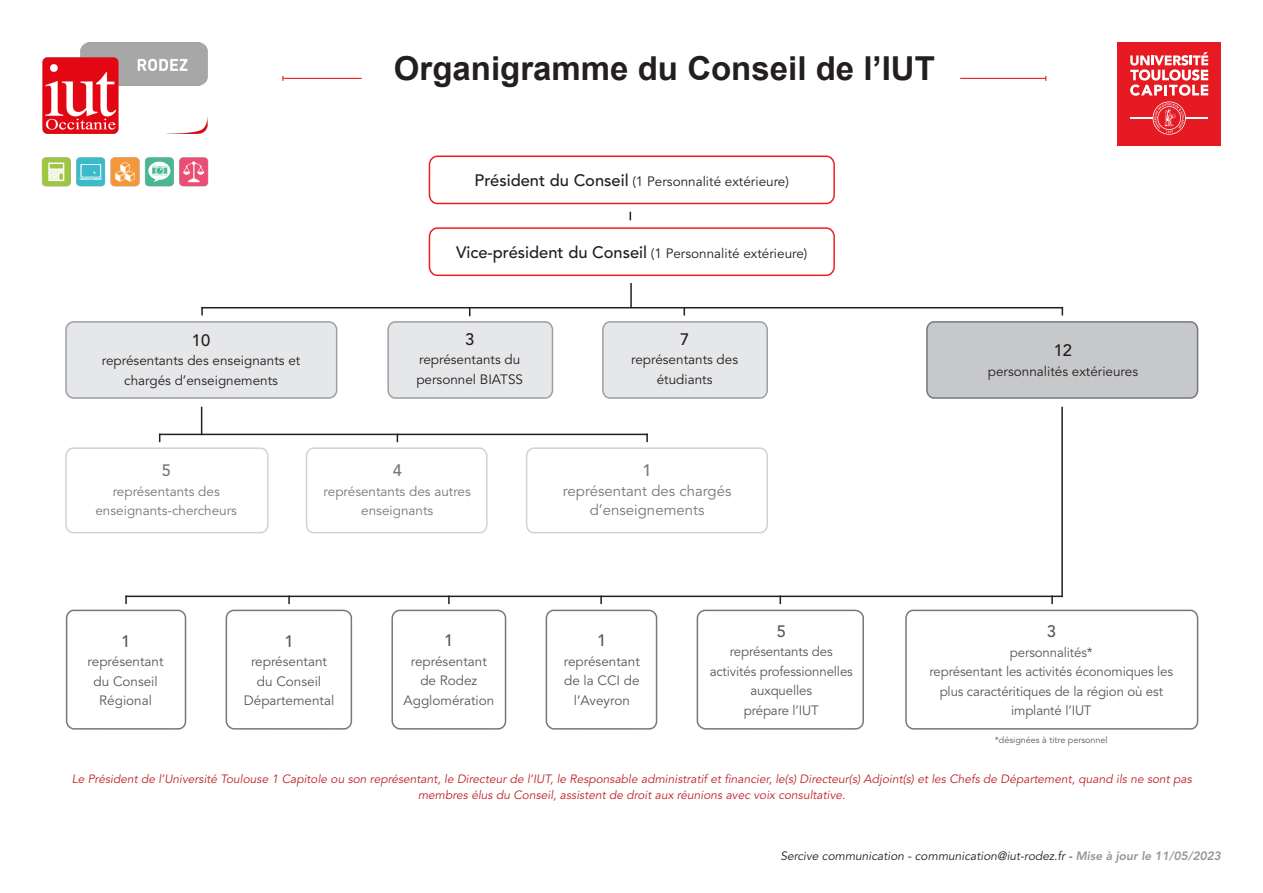
<style>
.page{position:relative;width:1263px;height:893px;background:#fff}
.page>*{position:absolute;margin:0;border:0;box-sizing:border-box;transform-origin:0 0}
.Titres_pages{font:700 33px "Arial";color:#231f20}
.Articles_Paragraphes{font:500 16.5px "Avenir LT Std";color:#231f20}
.Articles_Paragraphes-2{font:500 16.5px "Avenir LT Std";color:#57585a}
.Articles_Paragraphes-3{font:500 16.5px "Avenir LT Std";color:#76787b}
.Articles_Paragraphes-4{font:15px/19.5px "Avenir LT Std";color:#76787b;text-align:center}
.Articles_Paragraphes-5{font:13.5px/19.5px "Avenir LT Std";letter-spacing:-.01em;color:#57585a;text-align:center}
.Articles_Paragraphes-6{font:13.5px/19.5px "Avenir LT Std";color:#231f20}
.Articles_Paragraphes-7{font:13.5px/19.5px "Avenir LT Std";color:#76787b;text-align:center}
.Articles_Paragraphes-8{font:italic 12px/16.5px "Avenir LT Std";color:#be2428;text-align:center}
.Articles_Paragraphes-9{font:italic 12px "Avenir LT Std";color:#231f20}
.Articles_Paragraphes-10{font:9px "Avenir LT Std";color:#57585a}
.s1{font-weight:500;font-size:16.5px}
.s2{font-weight:800;color:#939598}
</style>
<div class="page">
<div style="left:429px;top:156px;width:406px;height:48px;background:#fff;border:2px solid #ee1d23;border-radius:8px"></div>
<div style="left:429px;top:227px;width:406px;height:49px;background:#fff;border:2px solid #ee1d23;border-radius:8px"></div>
<hr style="left:283px;top:78px;width:79px;height:1px;background:#ee1d23">
<hr style="left:960px;top:78px;width:86px;height:1px;background:#ee1d23">
<div style="left:1118px;top:43px;width:103px;height:103px;background:#e51a23"></div>
<svg style="left:1130px;top:52px;width:78px;height:83px"></svg>
<img style="left:41px;top:42px;width:168px;height:145px">
<div style="left:41px;top:138px;width:79px;height:9px;background:#fff"></div>
<div style="left:602px;top:321px;width:166px;height:78px;background:#e6e7e9;border:2px solid #9d9fa2;border-radius:7px"></div>
<div style="left:526px;top:447px;width:242px;height:86px;border:2px solid #d1d2d4;border-radius:7px"></div>
<div style="left:65px;top:447px;width:204px;height:86px;border:2px solid #d1d2d4;border-radius:7px"></div>
<div style="left:65px;top:321px;width:272px;height:78px;background:#e6e7e9;border:2px solid #9d9fa2;border-radius:8px"></div>
<div style="left:387px;top:321px;width:166px;height:78px;background:#e6e7e9;border:2px solid #9d9fa2;border-radius:7px"></div>
<div style="left:306px;top:447px;width:182px;height:86px;border:2px solid #d1d2d4;border-radius:7px"></div>
<div style="left:926px;top:321px;width:272px;height:78px;background:#c7c8ca;border:2px solid #76787b;border-radius:7px"></div>
<svg style="left:201px;top:407px;width:1px;height:27px"></svg>
<hr style="left:1061px;top:407px;width:2px;height:190px;background:#231f20">
<hr style="left:159px;top:434px;width:489px;height:1px;background:#231f20">
<svg style="left:646px;top:435px;width:2px;height:7px"></svg>
<svg style="left:201px;top:308px;width:2px;height:7px"></svg>
<svg style="left:683px;top:308px;width:2px;height:7px"></svg>
<svg style="left:1061px;top:308px;width:2px;height:7px"></svg>
<div style="left:66px;top:610px;width:120px;height:120px;border:2px solid #76787b;border-radius:8px"></div>
<div style="left:226px;top:610px;width:126px;height:120px;border:2px solid #76787b;border-radius:8px"></div>
<div style="left:391px;top:610px;width:115px;height:120px;border:2px solid #76787b;border-radius:8px"></div>
<div style="left:546px;top:610px;width:111px;height:120px;border:2px solid #76787b;border-radius:8px"></div>
<div style="left:697px;top:610px;width:167px;height:120px;border:2px solid #76787b;border-radius:8px"></div>
<hr style="left:125px;top:596px;width:938px;height:1px;background:#231f20">
<svg style="left:125px;top:596px;width:2px;height:8px"></svg>
<svg style="left:288px;top:597px;width:2px;height:7px"></svg>
<svg style="left:448px;top:597px;width:2px;height:7px"></svg>
<svg style="left:600px;top:597px;width:2px;height:7px"></svg>
<svg style="left:779px;top:597px;width:2px;height:7px"></svg>
<svg style="left:904px;top:597px;width:295px;height:133px"></svg>
<hr style="left:630px;top:283px;width:2px;height:25px;background:#231f20">
<hr style="left:201px;top:307px;width:862px;height:1px;background:#231f20">
<p class="Titres_pages" style="left:394px;top:45px;width:542px">Organigramme du Conseil de l’IUT</p>
<p class="Articles_Paragraphes-6" style="left:475px;top:172px;width:316px"><span class="s1">Président du Conseil</span> (1 Personnalité extérieure)</p>
<p class="Articles_Paragraphes" style="left:192px;top:331px;width:20px">10</p>
<p class="Articles_Paragraphes-6" style="left:102px;top:351px;width:200px">représentants des enseignants et</p>
<p class="Articles_Paragraphes-6" style="left:124px;top:371px;width:155px">chargés d’enseignements</p>
<p class="Articles_Paragraphes-6" style="left:456px;top:244px;width:353px"><span class="s1">Vice-président du Conseil</span> (1 Personnalité extérieure)</p>
<p class="Articles_Paragraphes" style="left:465px;top:330px;width:11px">3</p>
<p class="Articles_Paragraphes-6" style="left:416px;top:350px;width:108px">représentants du personnel BIATSS</p>
<p class="Articles_Paragraphes" style="left:680px;top:330px;width:11px">7</p>
<p class="Articles_Paragraphes-6" style="left:631px;top:350px;width:108px;text-align:center">représentants des étudiants</p>
<p class="Articles_Paragraphes-3" style="left:162px;top:461px;width:11px">5</p>
<p class="Articles_Paragraphes-7" style="left:95px;top:482px;width:143px">représentants des enseignants-chercheurs</p>
<p class="Articles_Paragraphes-3" style="left:393px;top:461px;width:11px">4</p>
<p class="Articles_Paragraphes-7" style="left:324px;top:482px;width:149px">représentants des autres enseignants</p>
<p class="Articles_Paragraphes-3" style="left:642px;top:461px;width:11px">1</p>
<p class="Articles_Paragraphes-4" style="left:563px;top:481px;width:170px">représentant des chargés d’enseignements</p>
<p class="Articles_Paragraphes-2" style="left:121px;top:632px;width:11px">1</p>
<p class="Articles_Paragraphes-5" style="left:88px;top:652px;width:77px">représentant du Conseil<br>Régional</p>
<p class="Articles_Paragraphes-2" style="left:284px;top:631px;width:11px">1</p>
<p class="Articles_Paragraphes-5" style="left:244px;top:652px;width:92px">représentant du Conseil<br>Départemental</p>
<p class="Articles_Paragraphes-2" style="left:444px;top:631px;width:11px">1</p>
<p class="Articles_Paragraphes-5" style="left:403px;top:652px;width:92px">représentant de Rodez<br>Agglomération</p>
<p class="Articles_Paragraphes-2" style="left:597px;top:631px;width:11px">1</p>
<p class="Articles_Paragraphes-5" style="left:564px;top:652px;width:77px">représentant de la CCI de l’Aveyron</p>
<p class="Articles_Paragraphes-2" style="left:777px;top:622px;width:11px">5</p>
<p class="Articles_Paragraphes-5" style="left:710px;top:642px;width:145px">représentants des activités professionnelles auxquelles<br>prépare l’IUT</p>
<p class="Articles_Paragraphes" style="left:1054px;top:341px;width:20px">12</p>
<p class="Articles_Paragraphes-6" style="left:988px;top:362px;width:152px">personnalités extérieures</p>
<p class="Articles_Paragraphes-2" style="left:1047px;top:622px;width:11px">3</p>
<p class="Articles_Paragraphes-5" style="left:1010px;top:643px;width:84px">personnalités*</p>
<p class="Articles_Paragraphes-5" style="left:930px;top:662px;width:245px">représentant les activités économiques les plus caractéritiques de la région où est implanté l’IUT</p>
<p class="Articles_Paragraphes-10" style="left:995px;top:734px;width:114px">*désignées à titre personnel</p>
<p class="Articles_Paragraphes-8" style="left:72px;top:771px;width:1122px">Le Président de l’Université Toulouse 1 Capitole ou son représentant, le Directeur de l’IUT, le Responsable administratif et financier, le(s) Directeur(s) Adjoint(s) et les Chefs de Département, quand ils ne sont pas membres élus du Conseil, assistent de droit aux réunions avec voix consultative.</p>
<p class="Articles_Paragraphes-9" style="left:780px;top:848px;width:442px">Sercive communication - communication@iut-rodez.fr - <span class="s2">Mise à jour le 11/05/2023</span></p>
</div>
